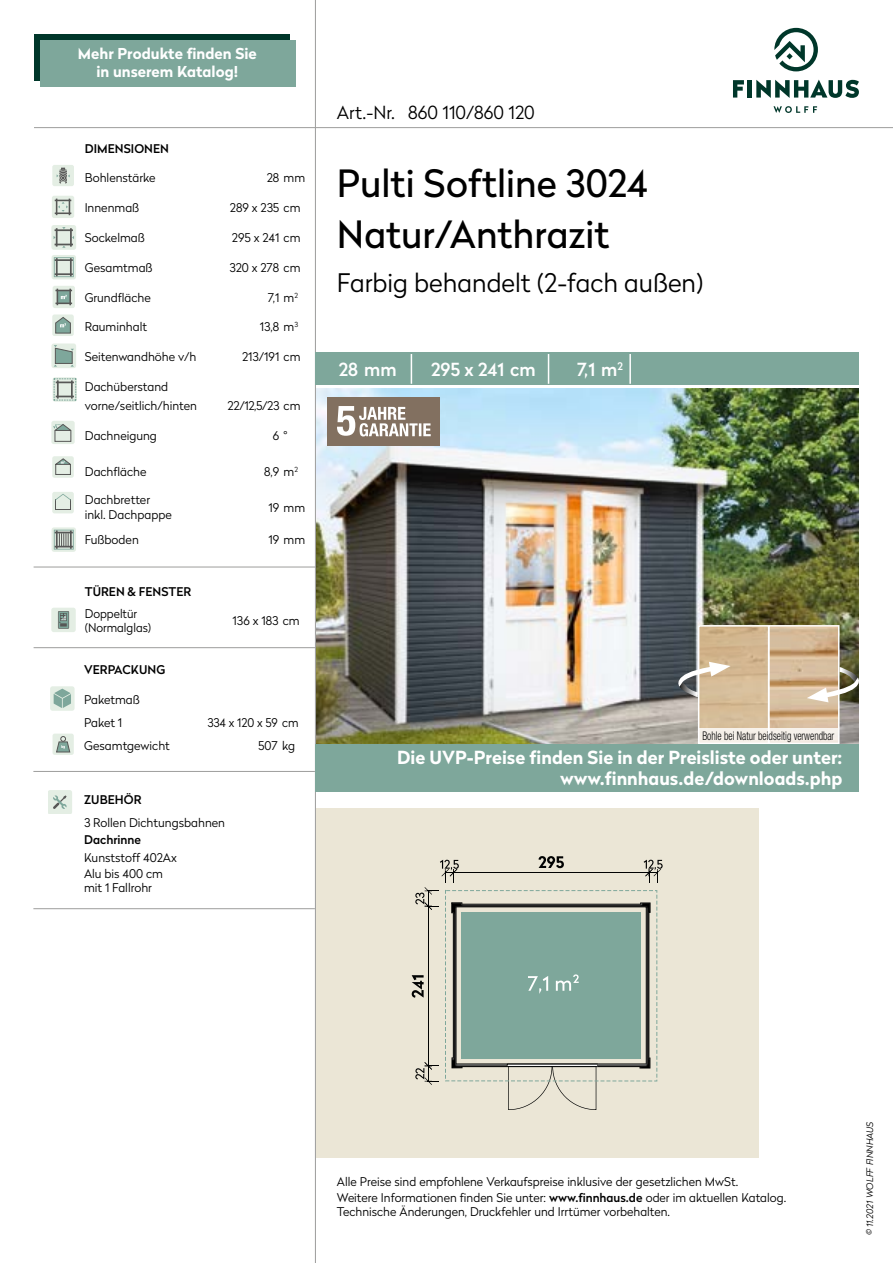
<style>
.page{position:relative;width:893px;height:1263px;background:#fff}
.page>*{position:absolute;margin:0;border:0;box-sizing:border-box;transform-origin:0 0}
.t1{font:37.5px/51px "Radikal";color:#000}
.t2{font:300 25.5px "Radikal";color:#000}
.t3{font:700 18px/21.6px "Radikal";color:#fff;text-align:right}
.t4{font:300 18px "Radikal";color:#000}
.t5{font:500 18px "Radikal";color:#fff}
.t6{font:700 15px/18px "Radikal";color:#fff;text-align:center}
.t7{font:300 12px/14.4px "Radikal";color:#000}
.t8{font:500 12px "Radikal";letter-spacing:.005em;color:#000}
.t9{font:300 condensed 12px "Helvetica Neue LT";color:#000;scale:.82 1}
.t10{font:italic 300 9px "Radikal";color:#000}
.s1{font-weight:500}
</style>
<div class="page">
<div style="left:34px;top:34px;width:255px;height:46px;background:#00372a"></div>
<hr style="left:316px;top:127px;width:577px;height:1px;background:#9d9d9c">
<hr style="left:315px;top:0;width:1px;height:1263px;background:#9d9d9c">
<div style="left:40px;top:41px;width:255px;height:46px;background:#7ea79b"></div>
<div style="left:316px;top:808px;width:442px;height:350px;background:#ebe6d6"></div>
<div style="left:315px;top:352px;width:544px;height:32px;background:#7ea79b"></div>
<img style="left:316px;top:388px;width:543px;height:356px">
<div style="left:328px;top:397px;width:112px;height:48px;background:#827060"></div>
<svg style="left:337px;top:406px;width:94px;height:30px"></svg>
<hr style="left:411px;top:354px;width:1px;height:30px;background:#fff">
<hr style="left:548px;top:354px;width:1px;height:30px;background:#fff">
<hr style="left:629px;top:354px;width:2px;height:30px;background:#fff">
<svg style="left:412px;top:856px;width:251px;height:254px"></svg>
<div style="left:52px;top:608px;width:24px;height:24px;background:#e4eee4;border-radius:3px"></div>
<svg style="left:58px;top:611px;width:11px;height:18px"></svg>
<div style="left:52px;top:165px;width:22px;height:21px;background:#e4eee4;border-radius:2px"></div>
<svg style="left:57px;top:168px;width:13px;height:15px"></svg>
<div style="left:52px;top:196px;width:22px;height:22px;background:#e4eee4;border-radius:2px"></div>
<svg style="left:55px;top:199px;width:16px;height:16px"></svg>
<div style="left:51px;top:225px;width:25px;height:25px;background:#e4eee4;border-radius:3px"></div>
<svg style="left:54px;top:227px;width:20px;height:21px"></svg>
<div style="left:52px;top:255px;width:24px;height:24px;background:linear-gradient(to right,#d0e0d5,#d8e6db);border-radius:3px"></div>
<svg style="left:54px;top:257px;width:20px;height:20px"></svg>
<div style="left:53px;top:286px;width:22px;height:22px;background:#e4eee4;border-radius:2px"></div>
<svg style="left:55px;top:289px;width:17px;height:16px"></svg>
<div style="left:52px;top:314px;width:22px;height:22px;background:#e4eee4;border-radius:2px"></div>
<svg style="left:55px;top:317px;width:16px;height:17px"></svg>
<div style="left:51px;top:343px;width:25px;height:25px;background:#e4eee4;border-radius:3px"></div>
<svg style="left:54px;top:345px;width:20px;height:22px"></svg>
<svg style="left:53px;top:377px;width:24px;height:24px"></svg>
<svg style="left:54px;top:378px;width:23px;height:23px"></svg>
<div style="left:51px;top:421px;width:24px;height:23px;background:#e4eee4;border-radius:2px"></div>
<svg style="left:53px;top:424px;width:19px;height:18px"></svg>
<div style="left:52px;top:456px;width:22px;height:22px;background:#e4eee4;border-radius:2px"></div>
<svg style="left:55px;top:458px;width:16px;height:17px"></svg>
<div style="left:52px;top:492px;width:22px;height:21px;background:#e4eee4;border-radius:2px"></div>
<svg style="left:55px;top:494px;width:16px;height:16px"></svg>
<svg style="left:52px;top:527px;width:24px;height:25px"></svg>
<svg style="left:54px;top:530px;width:20px;height:20px"></svg>
<div style="left:48px;top:790px;width:24px;height:24px;background:#e4eee4;border-radius:3px"></div>
<svg style="left:53px;top:795px;width:14px;height:14px"></svg>
<div style="left:50px;top:686px;width:25px;height:25px;background:#e4eee4;border-radius:3px"></div>
<svg style="left:54px;top:689px;width:17px;height:19px"></svg>
<div style="left:53px;top:734px;width:21px;height:21px;background:#e4eee4;border-radius:2px"></div>
<svg style="left:56px;top:736px;width:15px;height:17px"></svg>
<hr style="left:34px;top:567px;width:282px;height:1px;background:#9d9d9c">
<hr style="left:34px;top:647px;width:282px;height:1px;background:#9d9d9c">
<hr style="left:33px;top:908px;width:282px;height:1px;background:#9d9d9c">
<hr style="left:34px;top:127px;width:281px;height:1px;background:#9d9d9c">
<hr style="left:33px;top:771px;width:282px;height:1px;background:#9d9d9c">
<img style="left:701px;top:628px;width:135px;height:100px">
<div style="left:768px;top:625px;width:71px;height:119px;border:2px solid #fff"></div>
<div style="left:698px;top:625px;width:71px;height:119px;border:2px solid #fff"></div>
<svg style="left:807px;top:667px;width:52px;height:35px"></svg>
<svg style="left:670px;top:662px;width:60px;height:35px"></svg>
<div style="left:699px;top:728px;width:139px;height:15px;background:#f6f0e9"></div>
<div style="left:316px;top:744px;width:543px;height:48px;background:#7ea79b"></div>
<svg style="left:774px;top:28px;width:44px;height:43px"></svg>
<svg style="left:773px;top:106px;width:44px;height:7px"></svg>
<svg style="left:733px;top:80px;width:11px;height:18px"></svg>
<hr style="left:748px;top:80px;width:4px;height:18px;background:#00372a">
<svg style="left:756px;top:80px;width:103px;height:18px"></svg>
<p class="t6" style="left:78px;top:44px;width:181px">Mehr Produkte finden Sie in unserem Katalog!</p>
<p class="t8" style="left:85px;top:140px;width:86px">DIMENSIONEN</p>
<p class="t7" style="left:85px;top:170px;width:72px">Bohlenstärke</p>
<p class="t7" style="left:267px;top:170px;width:40px">28 mm</p>
<p class="t7" style="left:85px;top:200px;width:56px">Innenmaß</p>
<p class="t7" style="left:230px;top:200px;width:72px">289 x 235 cm</p>
<p class="t7" style="left:85px;top:230px;width:62px">Sockelmaß</p>
<p class="t7" style="left:232px;top:230px;width:70px">295 x 241 cm</p>
<p class="t7" style="left:85px;top:260px;width:69px">Gesamtmaß</p>
<p class="t7" style="left:229px;top:260px;width:73px">320 x 278 cm</p>
<p class="t7" style="left:85px;top:289px;width:68px">Grundfläche</p>
<p class="t7" style="left:268px;top:289px;width:32px">7,1 m<sup>2</sup></p>
<p class="t7" style="left:85px;top:319px;width:64px">Rauminhalt</p>
<p class="t7" style="left:260px;top:319px;width:40px">13,8 m<sup>3</sup></p>
<p class="t7" style="left:85px;top:349px;width:113px">Seitenwandhöhe v/h</p>
<p class="t7" style="left:242px;top:349px;width:60px">213/191 cm</p>
<p class="t7" style="left:85px;top:376px;width:114px;line-height:19.5px">Dachüberstand vorne/seitlich/hinten</p>
<p class="t7" style="left:228px;top:398px;width:74px">22/12,5/23 cm</p>
<p class="t7" style="left:85px;top:428px;width:74px">Dachneigung</p>
<p class="t7" style="left:273px;top:428px;width:16px">6 °</p>
<p class="t7" style="left:85px;top:464px;width:63px">Dachfläche</p>
<p class="t7" style="left:264px;top:464px;width:35px">8,9 m<sup>2</sup></p>
<p class="t7" style="left:85px;top:492px;width:89px">Dachbretter inkl. Dachpappe</p>
<p class="t7" style="left:269px;top:499px;width:38px">19 mm</p>
<p class="t7" style="left:85px;top:532px;width:56px">Fußboden</p>
<p class="t7" style="left:269px;top:532px;width:38px">19 mm</p>
<p class="t8" style="left:85px;top:583px;width:108px">TÜREN &amp; FENSTER</p>
<p class="t7" style="left:85px;top:605px;width:68px">Doppeltür (Normalglas)</p>
<p class="t7" style="left:233px;top:613px;width:69px">136 x 183 cm</p>
<p class="t8" style="left:84px;top:661px;width:83px">VERPACKUNG</p>
<p class="t7" style="left:84px;top:687px;width:57px;line-height:23.4px">Paketmaß<br>Paket 1</p>
<p class="t7" style="left:207px;top:715px;width:93px">334 x 120 x 59 cm</p>
<p class="t7" style="left:84px;top:738px;width:87px">Gesamtgewicht</p>
<p class="t7" style="left:258px;top:738px;width:39px">507 kg</p>
<p class="t8" style="left:84px;top:791px;width:59px">ZUBEHÖR</p>
<p class="t7" style="left:84px;top:815px;width:142px">3 Rollen Dichtungsbahnen</p>
<p class="t8" style="left:84px;top:831px;width:59px">Dachrinne</p>
<p class="t7" style="left:84px;top:848px;width:94px;line-height:16.2px">Kunststoff 402Ax<br>Alu bis 400 cm</p>
<p class="t7" style="left:84px;top:880px;width:69px">mit 1 Fallrohr</p>
<h3 class="t4" style="left:337px;top:100px;width:199px">Art.-Nr. 860 110/860 120</h3>
<h1 class="t1" style="left:337px;top:156px;width:312px">Pulti Softline 3024<br>Natur/Anthrazit</h1>
<h2 class="t2" style="left:337px;top:265px;width:368px">Farbig behandelt (2-fach außen)</h2>
<h3 class="t5" style="left:339px;top:356px;width:59px">28 mm</h3>
<h3 class="t5" style="left:431px;top:356px;width:106px">295 x 241 cm</h3>
<h3 class="t5" style="left:577px;top:356px;width:47px">7,1 m<sup>2</sup></h3>
<p class="t9" style="left:702px;top:729px;width:163px">Bohle bei Natur beidseitig verwendbar</p>
<h3 class="t3" style="left:397px;top:745px;width:447px">Die UVP-Preise finden Sie in der Preisliste oder unter: www.finnhaus.de/downloads.php</h3>
<p class="t7" style="left:337px;top:1174px;width:403px">Alle Preise sind empfohlene Verkaufspreise inklusive der gesetzlichen MwSt.</p>
<p class="t7" style="left:337px;top:1190px;width:451px">Weitere Informationen finden Sie unter: <span class="s1">www.finnhaus.de</span> oder im aktuellen Katalog.<br>Technische Änderungen, Druckfehler und Irrtümer vorbehalten.</p>
<p class="t10" style="left:864px;top:1235px;width:115px;rotate:-90deg">© 11.2021 WOLFF FINNHAUS</p>
</div>
